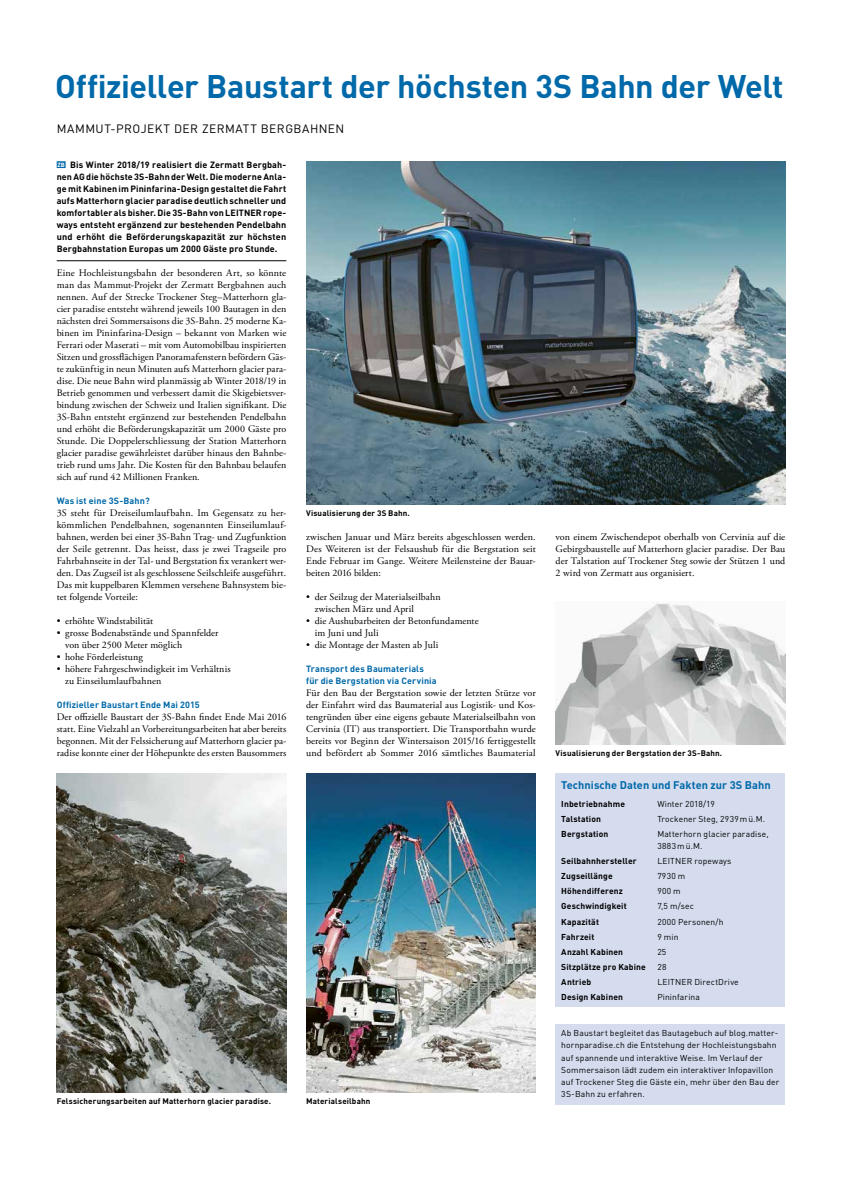
<style>
.page{position:relative;width:842px;height:1191px;background:#fff}
.page>*{position:absolute;margin:0;border:0;box-sizing:border-box;transform-origin:0 0}
.t1{font:700 32.3px "DIN";letter-spacing:-.015em;color:#0069a9}
.t2{font:12px "DIN";letter-spacing:.035em;color:#000}
.t3{font:700 11px "DIN";letter-spacing:.005em;color:#0069a9}
.t4{font:10px/12px "Adobe Garamond Pro";letter-spacing:.005em;color:#000;text-align:justify}
.t5{font:700 9px/12px "DIN";letter-spacing:.015em;color:#000;text-align:justify}
.t6{font:700 9px/12px "DIN";letter-spacing:.015em;color:#0069a9}
.t7{font:8.5px/12.2px "DIN";letter-spacing:.015em;color:#000}
.t8{font:700 8.5px "DIN";letter-spacing:.015em;color:#000}
.t9{font:700 8px "DIN";letter-spacing:.015em;color:#000}
.s1{font-size:6px;color:#fff}
</style>
<div class="page">
<div style="left:57px;top:161px;width:9px;height:7px;background:#0069a9"></div>
<hr style="left:57px;top:260px;width:229px;height:1px;background:#000">
<div style="left:556px;top:1023px;width:229px;height:81px;background:#d4dcee"></div>
<div style="left:556px;top:774px;width:229px;height:233px;background:#d4dcee"></div>
<img style="left:57px;top:774px;width:229px;height:318px">
<img style="left:306px;top:774px;width:230px;height:318px">
<img style="left:306px;top:162px;width:479px;height:342px">
<img style="left:556px;top:603px;width:229px;height:141px">
<h1 class="t1" style="left:55px;top:66px;width:730px">Offizieller Baustart der höchsten 3S Bahn der Welt</h1>
<p class="t2" style="left:57px;top:121px;width:289px">MAMMUT-PROJEKT DER ZERMATT BERGBAHNEN</p>
<p class="t5" style="left:57px;top:158px;width:231px"><span class="s1">ZB</span> Bis Winter 2018/19 realisiert die Zermatt Bergbah&shy;nen AG die höchste 3S-Bahn der Welt. Die moderne Anla&shy;ge mit Kabinen im Pininfarina-Design gestaltet die Fahrt aufs Matterhorn glacier paradise deutlich schneller und komfortabler als bisher. Die 3S-Bahn von LEITNER rope&shy;ways entsteht ergänzend zur bestehenden Pendelbahn und erhöht die Beförderungskapazität zur höchsten Bergbahnstation Europas um 2000 Gäste pro Stunde.</p>
<p class="t4" style="left:57px;top:267px;width:231px">Eine Hochleistungsbahn der besonderen Art, so könnte man das Mammut-Projekt der Zermatt Bergbahnen auch nennen. Auf der Strecke Trockener Steg–Matterhorn gla&shy;cier paradise entsteht während jeweils 100 Bautagen in den nächsten drei Sommersaisons die 3S-Bahn. 25 moderne Ka&shy;binen im Pininfarina-Design – bekannt von Marken wie Ferrari oder Maserati – mit vom Automobilbau inspirierten Sitzen und grossflächigen Panoramafenstern befördern Gäs&shy;te zukünftig in neun Minuten aufs Matterhorn glacier para&shy;dise. Die neue Bahn wird planmässig ab Winter 2018/19 in Betrieb genommen und verbessert damit die Skigebietsver&shy;bindung zwischen der Schweiz und Italien signifikant. Die 3S-Bahn entsteht ergänzend zur bestehenden Pendelbahn und erhöht die Beförderungskapazität um 2000 Gäste pro Stunde. Die Doppelerschliessung der Station Matterhorn glacier paradise gewährleistet darüber hinaus den Bahnbe&shy;trieb rund ums Jahr. Die Kosten für den Bahnbau belaufen sich auf rund 42 Millionen Franken.</p>
<p class="t6" style="left:57px;top:494px;width:95px">Was ist eine 3S-Bahn?</p>
<p class="t4" style="left:57px;top:507px;width:231px">3S steht für Dreiseilumlaufbahn. Im Gegensatz zu her&shy;kömmlichen Pendelbahnen, sogenannten Einseilumlauf&shy;bahnen, werden bei einer 3S-Bahn Trag- und Zugfunktion der Seile getrennt. Das heisst, dass je zwei Tragseile pro Fahrbahnseite in der Tal- und Bergstation fix verankert wer&shy;den. Das Zugseil ist als geschlossene Seilschleife ausgeführt.<br>Das mit kuppelbaren Klemmen versehene Bahnsystem bie&shy;tet folgende Vorteile:</p>
<p class="t4" style="left:57px;top:615px;width:98px">• erhöhte Windstabilität</p>
<p class="t4" style="left:65px;top:627px;width:155px;text-indent:-8px">• grosse Bodenabstände und Spannfelder von über 2500 Meter möglich</p>
<p class="t4" style="left:57px;top:651px;width:88px">• hohe Förderleistung</p>
<p class="t4" style="left:65px;top:663px;width:167px;text-indent:-8px">• höhere Fahrgeschwindigkeit im Verhältnis zu Einseilumlaufbahnen</p>
<p class="t6" style="left:57px;top:698px;width:144px">Offizieller Baustart Ende Mai 2015</p>
<p class="t4" style="left:57px;top:711px;width:231px">Der offizielle Baustart der 3S-Bahn findet Ende Mai 2016 statt. Eine Vielzahl an Vorbereitungsarbeiten hat aber bereits begonnen. Mit der Felssicherung auf Matterhorn glacier pa&shy;radise konnte einer der Höhepunkte des ersten Bausommers</p>
<p class="t9" style="left:306px;top:508px;width:105px">Visualisierung der 3S Bahn.</p>
<p class="t4" style="left:306px;top:531px;width:231px">zwischen Januar und März bereits abgeschlossen werden.<br>Des Weiteren ist der Felsaushub für die Bergstation seit Ende Februar im Gange. Weitere Meilensteine der Bauar&shy;beiten 2016 bilden:</p>
<p class="t4" style="left:315px;top:591px;width:128px;text-indent:-8px">• der Seilzug der Materialseilbahn zwischen März und April</p>
<p class="t4" style="left:315px;top:615px;width:165px;text-indent:-8px">• die Aushubarbeiten der Betonfundamente im Juni und Juli</p>
<p class="t4" style="left:306px;top:639px;width:134px">• die Montage der Masten ab Juli</p>
<p class="t6" style="left:306px;top:662px;width:132px">Transport des Baumaterials für die Bergstation via Cervinia</p>
<p class="t4" style="left:306px;top:687px;width:231px">Für den Bau der Bergstation sowie der letzten Stütze vor der Einfahrt wird das Baumaterial aus Logistik- und Kos&shy;tengründen über eine eigens gebaute Materialseilbahn von Cervinia (IT) aus transportiert. Die Transportbahn wurde bereits vor Beginn der Wintersaison 2015/16 fertiggestellt und befördert ab Sommer 2016 sämtliches Baumaterial</p>
<p class="t4" style="left:556px;top:531px;width:231px">von einem Zwischendepot oberhalb von Cervinia auf die Gebirgsbaustelle auf Matterhorn glacier paradise. Der Bau der Talstation auf Trockener Steg sowie der Stützen 1 und 2 wird von Zermatt aus organisiert.</p>
<p class="t9" style="left:556px;top:748px;width:168px">Visualisierung der Bergstation der 3S-Bahn.</p>
<p class="t3" style="left:561px;top:777px;width:211px">Technische Daten und Fakten zur 3S Bahn</p>
<p class="t8" style="left:561px;top:798px;width:65px">Inbetriebnahme</p>
<p class="t7" style="left:657px;top:797px;width:59px">Winter 2018/19</p>
<p class="t8" style="left:561px;top:813px;width:41px">Talstation</p>
<p class="t7" style="left:657px;top:812px;width:109px">Trockener Steg, 2939mü.M.</p>
<p class="t8" style="left:561px;top:828px;width:49px">Bergstation</p>
<p class="t7" style="left:657px;top:827px;width:113px">Matterhorn glacier paradise,<br>3883mü.M.</p>
<p class="t8" style="left:561px;top:855px;width:77px">Seilbahnhersteller</p>
<p class="t7" style="left:657px;top:854px;width:76px">LEITNER ropeways</p>
<p class="t8" style="left:561px;top:870px;width:53px">Zugseillänge</p>
<p class="t7" style="left:657px;top:870px;width:30px">7930 m</p>
<p class="t8" style="left:561px;top:885px;width:63px">Höhendifferenz</p>
<p class="t7" style="left:657px;top:885px;width:25px">900 m</p>
<p class="t8" style="left:561px;top:900px;width:67px">Geschwindigkeit</p>
<p class="t7" style="left:657px;top:900px;width:38px">7,5 m/sec</p>
<p class="t8" style="left:561px;top:916px;width:39px">Kapazität</p>
<p class="t7" style="left:657px;top:915px;width:68px">2000 Personen/h</p>
<p class="t8" style="left:561px;top:931px;width:35px">Fahrzeit</p>
<p class="t7" style="left:657px;top:930px;width:23px">9 min</p>
<p class="t8" style="left:561px;top:946px;width:63px">Anzahl Kabinen</p>
<p class="t7" style="left:657px;top:945px;width:11px">25</p>
<p class="t8" style="left:561px;top:961px;width:86px">Sitzplätze pro Kabine</p>
<p class="t7" style="left:657px;top:960px;width:11px">28</p>
<p class="t8" style="left:561px;top:976px;width:31px">Antrieb</p>
<p class="t7" style="left:657px;top:975px;width:83px">LEITNER DirectDrive</p>
<p class="t8" style="left:561px;top:991px;width:63px">Design Kabinen</p>
<p class="t7" style="left:657px;top:990px;width:44px">Pininfarina</p>
<p class="t9" style="left:57px;top:1096px;width:216px">Felssicherungsarbeiten auf Matterhorn glacier paradise.</p>
<p class="t9" style="left:306px;top:1096px;width:66px">Materialseilbahn</p>
<p class="t7" style="left:561px;top:1026px;width:219px">Ab Baustart begleitet das Bautagebuch auf blog.matter&shy;hornparadise.ch die Entstehung der Hochleistungsbahn auf spannende und interaktive Weise. Im Verlauf der Sommersaison lädt zudem ein interaktiver Infopavillon auf Trockener Steg die Gäste ein, mehr über den Bau der 3S-Bahn zu erfahren.</p>
</div>
